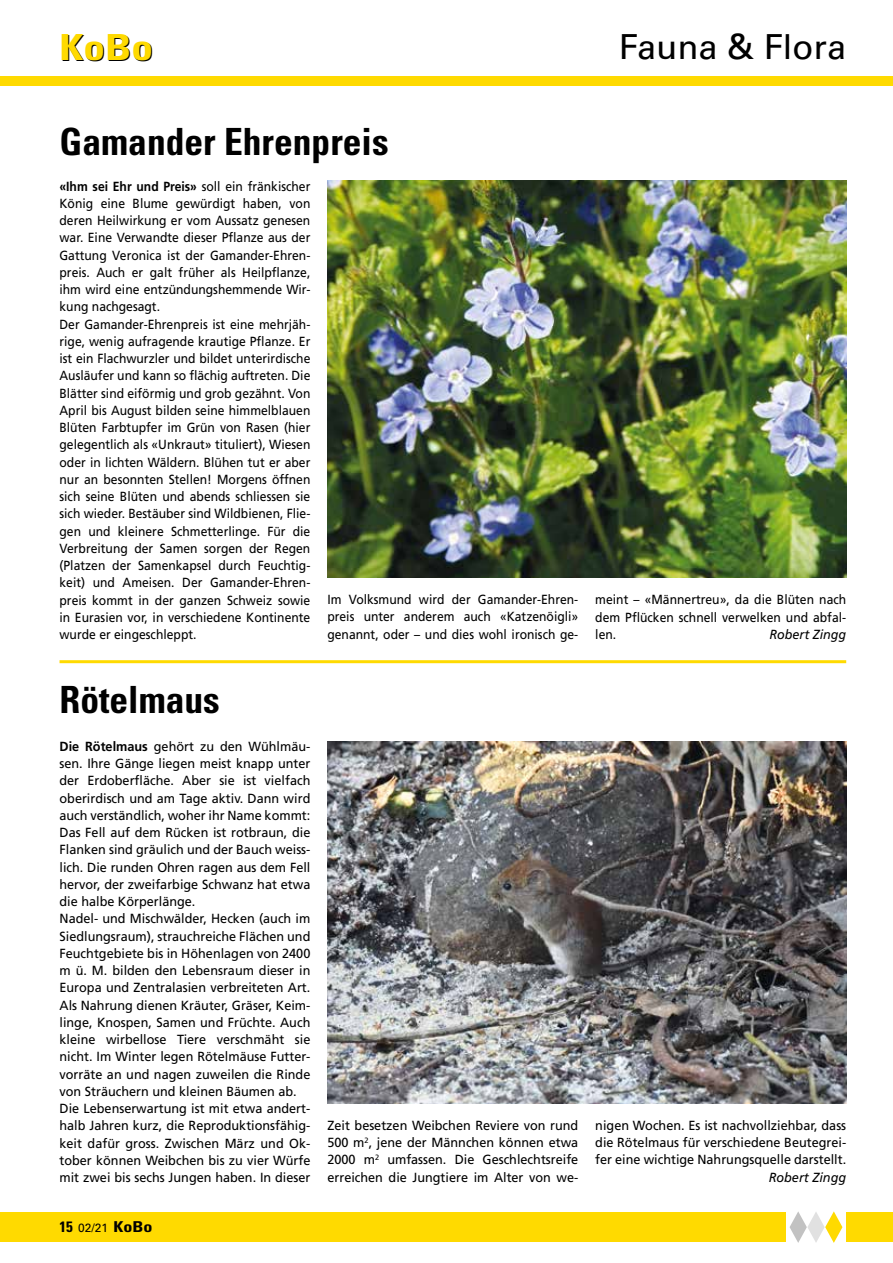
<style>
.page{position:relative;width:893px;height:1263px;background:#fff}
.page>*{position:absolute;margin:0;border:0;box-sizing:border-box;transform-origin:0 0}
.t1{font:700 condensed 37.5px "Univers LT Std";color:#000}
.t2{font:700 condensed 36px "Univers LT Std";color:#ffda00;scale:1.2 1}
.t3{font:34.5px "Univers LT Std";color:#000}
.t4{font:700 condensed 15px "Univers LT Std";color:#000}
.t5{font:13.2px/17.2px "Frutiger LT Com";color:#000;text-align:justify;scale:.96 1}
.t6{font:13.2px/17.2px "Frutiger LT Com";color:#000;text-align:justify;scale:.92 1}
.t7{font:italic 13.2px "Frutiger LT Com";color:#000;scale:.95 1}
.t8{font:italic 13.2px "Frutiger LT Com";color:#000;scale:.96 1}
.s1{font-weight:700}
.s2{font-weight:400;font-stretch:normal;font-size:12px}
</style>
<div class="page">
<div style="left:0;top:1212px;width:893px;height:30px;background:#ffda00"></div>
<div style="left:0;top:77px;width:893px;height:9px;background:#ffda00"></div>
<div style="left:787px;top:1208px;width:59px;height:42px;background:#fff"></div>
<svg style="left:790px;top:1211px;width:52px;height:32px"></svg>
<img style="left:327px;top:741px;width:519px;height:362px">
<hr style="left:60px;top:660px;width:786px;height:3px;background:#ffda00">
<img style="left:327px;top:181px;width:519px;height:396px">
<h2 class="t2" style="left:60px;top:25px;width:80px">KoBo</h2>
<h3 class="t3" style="left:619px;top:26px;width:229px">Fauna &amp; Flora</h3>
<h1 class="t1" style="left:60px;top:118px;width:331px">Gamander Ehrenpreis</h1>
<p class="t6" style="left:60px;top:177px;width:274px;text-align:left"><span class="s1">«Ihm sei Ehr und Preis»</span> soll ein fränkischer König eine Blume gewürdigt haben, von deren Heilwirkung er vom Aussatz genesen war. Eine Verwandte dieser Pflanze aus der Gattung Veronica ist der Gamander-Ehren&shy;preis. Auch er galt früher als Heilpflanze, ihm wird eine entzündungshemmende Wir&shy;kung nachgesagt.<br>Der Gamander-Ehrenpreis ist eine mehrjäh&shy;rige, wenig aufragende krautige Pflanze. Er ist ein Flachwurzler und bildet unterirdische Ausläufer und kann so flächig auftreten. Die Blätter sind eiförmig und grob gezähnt. Von April bis August bilden seine himmelblauen Blüten Farbtupfer im Grün von Rasen (hier gelegentlich als «Unkraut» tituliert), Wiesen oder in lichten Wäldern. Blühen tut er aber nur an besonnten Stellen! Morgens öffnen sich seine Blüten und abends schliessen sie sich wieder. Bestäuber sind Wildbienen, Flie&shy;gen und kleinere Schmetterlinge. Für die Verbreitung der Samen sorgen der Regen (Platzen der Samenkapsel durch Feuchtig&shy;keit) und Ameisen. Der Gamander-Ehren&shy;preis kommt in der ganzen Schweiz sowie in Eurasien vor, in verschiedene Kontinente wurde er eingeschleppt.</p>
<h1 class="t1" style="left:60px;top:676px;width:162px">Rötelmaus</h1>
<p class="t5" style="left:60px;top:738px;width:263px;text-align:left"><span class="s1">Die Rötelmaus</span> gehört zu den Wühlmäu&shy;sen. Ihre Gänge liegen meist knapp unter der Erdoberfläche. Aber sie ist vielfach oberirdisch und am Tage aktiv. Dann wird auch verständlich, woher ihr Name kommt:<br>Das Fell auf dem Rücken ist rotbraun, die Flanken sind gräulich und der Bauch weiss&shy;lich. Die runden Ohren ragen aus dem Fell hervor, der zweifarbige Schwanz hat etwa die halbe Körperlänge.<br>Nadel- und Mischwälder, Hecken (auch im Siedlungsraum), strauchreiche Flächen und Feuchtgebiete bis in Höhenlagen von 2400 m ü. M. bilden den Lebensraum dieser in Europa und Zentralasien verbreiteten Art.<br>Als Nahrung dienen Kräuter, Gräser, Keim&shy;linge, Knospen, Samen und Früchte. Auch kleine wirbellose Tiere verschmäht sie nicht. Im Winter legen Rötelmäuse Futter&shy;vorräte an und nagen zuweilen die Rinde von Sträuchern und kleinen Bäumen ab.<br>Die Lebenserwartung ist mit etwa andert&shy;halb Jahren kurz, die Reproduktionsfähig&shy;keit dafür gross. Zwischen März und Ok&shy;tober können Weibchen bis zu vier Würfe mit zwei bis sechs Jungen haben. In dieser</p>
<p class="t4" style="left:60px;top:1218px;width:95px">15 <span class="s2">02/21</span> KoBo</p>
<p class="t6" style="left:327px;top:591px;width:274px">Im Volksmund wird der Gamander-Ehren&shy;preis unter anderem auch «Katzenöigli» genannt, oder – und dies wohl ironisch ge-</p>
<p class="t5" style="left:327px;top:1117px;width:263px">Zeit besetzen Weibchen Reviere von rund 500 m<sup>2</sup>, jene der Männchen können etwa 2000 m<sup>2</sup> umfassen. Die Geschlechtsreife erreichen die Jungtiere im Alter von we-</p>
<p class="t6" style="left:595px;top:591px;width:274px">meint – «Männertreu», da die Blüten nach dem Pflücken schnell verwelken und abfal&shy;len.</p>
<p class="t7" style="left:770px;top:627px;width:82px">Robert Zingg</p>
<p class="t5" style="left:595px;top:1117px;width:263px">nigen Wochen. Es ist nachvollziehbar, dass die Rötelmaus für verschiedene Beutegrei&shy;fer eine wichtige Nahrungsquelle darstellt.</p>
<p class="t8" style="left:769px;top:1169px;width:82px">Robert Zingg</p>
</div>
